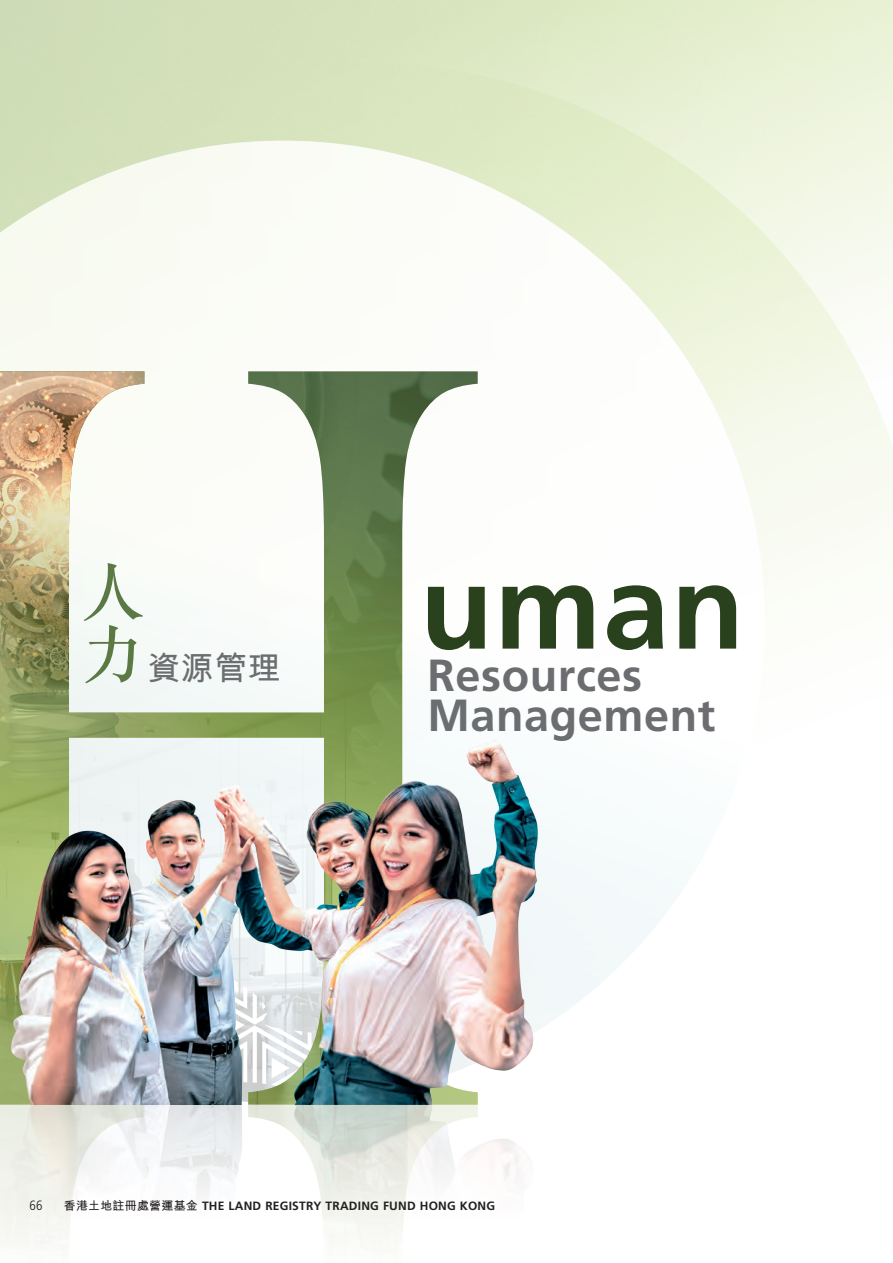
<style>
.page{position:relative;width:893px;height:1263px;background:#fff}
.page>*{position:absolute;margin:0;border:0;box-sizing:border-box;transform-origin:0 0}
.t1{font:700 120px "Frutiger LT Std";color:#29421d}
.t2{font:500 62.85px "M Sung HK";color:#5b7945}
.t3{font:700 45px/40.5px "Frutiger LT Std";letter-spacing:.015em;color:#6c6d70}
.t4{font:700 33px "M Hei HK";color:#6c6d70}
.t5{font:300 condensed 13.5px "Frutiger LT Std";color:#231f20}
.t6{font:700 12px "Frutiger LT Std";letter-spacing:.02em;color:#231f20}
.s1{font-family:"M Sung HK";font-weight:500;font-size:62.85px;color:#5b7945}
.s2{font-family:"M Hei HK"}
</style>
<div class="page">
<img style="left:276px;top:371px;width:202px;height:347px">
<img style="left:0;top:371px;width:276px;height:467px">
<img style="left:11px;top:718px;width:590px;height:463px">
<svg style="left:0;top:1104px;width:478px;height:139px"></svg>
<h2 class="t2" style="left:82px;top:549px;width:64px">人</h2>
<h3 class="t4" style="left:82px;top:644px;width:201px"><span class="s1">力</span>資源管理</h3>
<h1 class="t1" style="left:420px;top:536px;width:326px">uman</h1>
<h3 class="t3" style="left:427px;top:655px;width:289px">Resources<br>Management</h3>
<p class="t5" style="left:30px;top:1198px;width:14px">66</p>
<p class="t6" style="left:64px;top:1199px;width:433px"><span class="s2">香港土地註冊處營運基金</span> THE LAND REGISTRY TRADING FUND HONG KONG</p>
</div>
